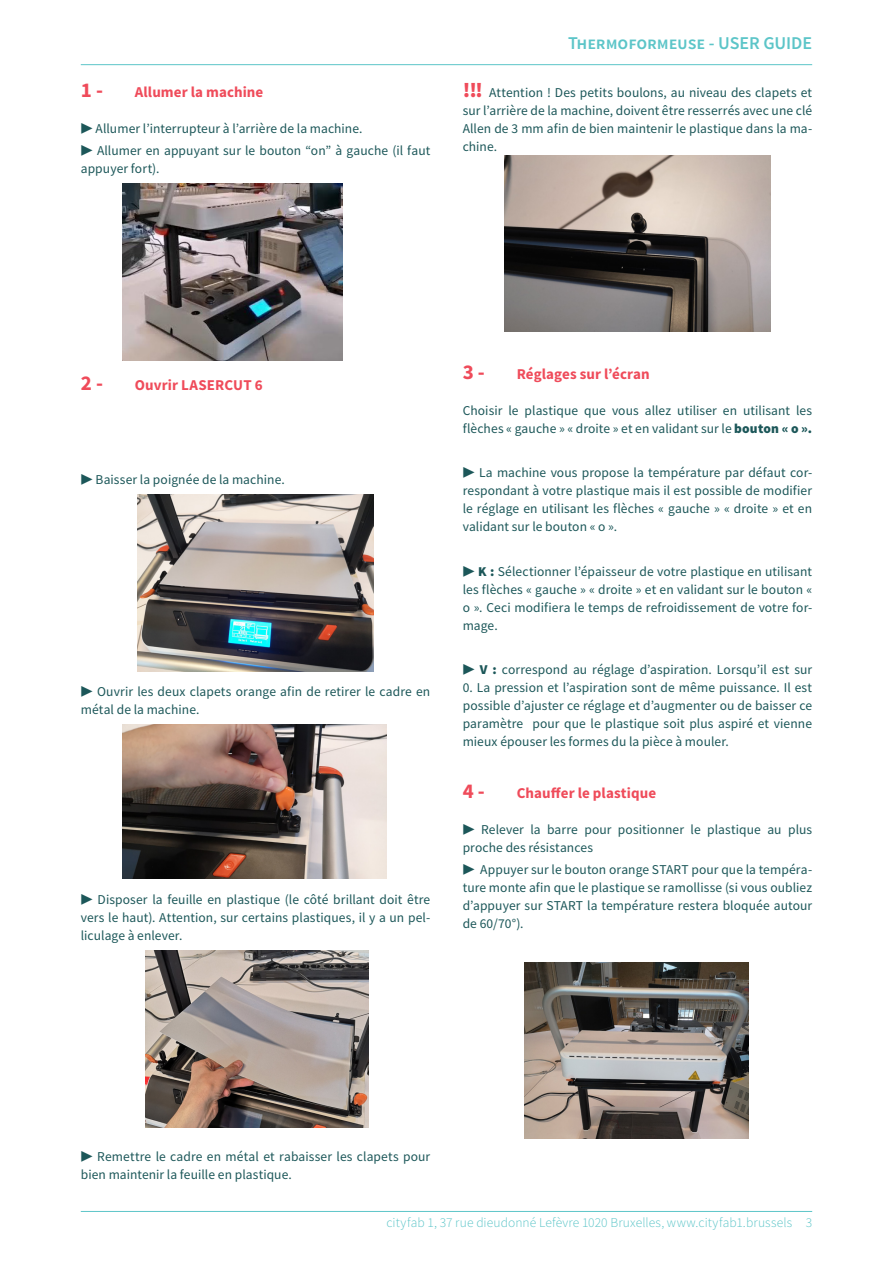
<style>
.page{position:relative;width:893px;height:1263px;background:#fff}
.page>*{position:absolute;margin:0;border:0;box-sizing:border-box;transform-origin:0 0}
.sous-titre{font:700 21px "Source Sans Pro";color:#ef4b5a}
.chemin{font:700 21px "Source Sans Pro";color:#ef4b5a}
.t1{font:600 18px "Source Sans Pro";letter-spacing:-.005em;color:#5cc5c8}
.sous-titre-2{font:700 15px "Source Sans Pro";letter-spacing:.005em;color:#ef4b5a}
.chemin-2{font:700 15px "Source Sans Pro";letter-spacing:.005em;color:#ef4b5a}
.chemin-3{font:13.5px/18px "Source Sans Pro";letter-spacing:.005em;color:#1c5759;text-align:justify}
.Paragraphe{font:13.5px/18px "Source Sans Pro";letter-spacing:.005em;color:#1c5759}
.t2{font:300 13.5px "Source Sans Pro";letter-spacing:.005em;color:#5cc5c8}
.s1{font-weight:900;font-size:21px;color:#ef4b5a}
.s2{font-weight:900}
</style>
<div class="page">
<hr style="left:81px;top:1211px;width:731px;height:1px;background:#5cc5c8">
<hr style="left:81px;top:64px;width:731px;height:1px;background:#5cc5c8">
<img style="left:122px;top:184px;width:221px;height:176px">
<img style="left:138px;top:495px;width:235px;height:176px">
<img style="left:122px;top:724px;width:265px;height:154px">
<img style="left:146px;top:951px;width:222px;height:176px">
<img style="left:504px;top:155px;width:266px;height:177px">
<img style="left:524px;top:962px;width:224px;height:176px">
<p class="sous-titre" style="left:81px;top:75px;width:24px">1 -</p>
<p class="sous-titre-2" style="left:135px;top:81px;width:130px">Allumer la machine</p>
<p class="chemin-3" style="left:81px;top:119px;width:283px">▶ Allumer l’interrupteur à l’arrière de la machine.</p>
<p class="chemin-3" style="left:81px;top:141px;width:351px">▶ Allumer en appuyant sur le bouton “on” à gauche (il faut appuyer fort).</p>
<h2 class="t1" style="left:568px;top:31px;width:246px">Thermoformeuse - USER GUIDE</h2>
<p class="chemin-3" style="left:463px;top:83px;width:351px"><span class="s1">!‼</span> Attention ! Des petits boulons, au niveau des clapets et sur l’arrière de la machine, doivent être resserrés avec une clé Allen de 3 mm afin de bien maintenir le plastique dans la ma&shy;chine.</p>
<p class="chemin" style="left:81px;top:368px;width:24px">2 -</p>
<p class="chemin-2" style="left:135px;top:374px;width:129px">Ouvrir LASERCUT 6</p>
<p class="chemin-3" style="left:81px;top:470px;width:206px">▶ Baisser la poignée de la machine.</p>
<p class="Paragraphe" style="left:81px;top:682px;width:351px">▶ Ouvrir les deux clapets orange afin de retirer le cadre en métal de la machine.</p>
<p class="Paragraphe" style="left:81px;top:890px;width:351px;text-align:justify">▶ Disposer la feuille en plastique (le côté brillant doit être vers le haut). Attention, sur certains plastiques, il y a un pel&shy;liculage à enlever.</p>
<p class="sous-titre" style="left:463px;top:358px;width:24px">3 -</p>
<p class="sous-titre-2" style="left:517px;top:364px;width:135px">Réglages sur l’écran</p>
<p class="chemin-3" style="left:463px;top:401px;width:351px">Choisir le plastique que vous allez utiliser en utilisant les flèches « gauche » « droite » et en validant sur le <span class="s2">bouton « o ».</span></p>
<p class="chemin-3" style="left:463px;top:464px;width:351px">▶ La machine vous propose la température par défaut cor&shy;respondant à votre plastique mais il est possible de modifier le réglage en utilisant les flèches « gauche » « droite » et en validant sur le bouton « o ».</p>
<p class="chemin-3" style="left:463px;top:562px;width:351px">▶ <span class="s2">K :</span> Sélectionner l’épaisseur de votre plastique en utilisant les flèches « gauche » « droite » et en validant sur le bouton « o ». Ceci modifiera le temps de refroidissement de votre for&shy;mage.</p>
<p class="chemin-3" style="left:463px;top:661px;width:351px">▶ <span class="s2">V :</span> correspond au réglage d’aspiration. Lorsqu’il est sur</p>
<p class="chemin-3" style="left:463px;top:679px;width:351px">0. La pression et l’aspiration sont de même puissance. Il est possible d’ajuster ce réglage et d’augmenter ou de baisser ce paramètre pour que le plastique soit plus aspiré et vienne mieux épouser les formes du la pièce à mouler.</p>
<p class="sous-titre" style="left:463px;top:777px;width:24px">4 -</p>
<p class="sous-titre-2" style="left:517px;top:783px;width:141px">Chauffer le plastique</p>
<p class="chemin-3" style="left:463px;top:820px;width:351px">▶ Relever la barre pour positionner le plastique au plus proche des résistances</p>
<p class="chemin-3" style="left:463px;top:861px;width:351px">▶ Appuyer sur le bouton orange START pour que la tempéra&shy;ture monte afin que le plastique se ramollisse (si vous oubliez d’appuyer sur START la température restera bloquée autour de 60/70°).</p>
<p class="Paragraphe" style="left:81px;top:1147px;width:351px">▶ Remettre le cadre en métal et rabaisser les clapets pour bien maintenir la feuille en plastique.</p>
<p class="t2" style="left:386px;top:1214px;width:427px">cityfab 1, 37 rue dieudonné Lefèvre 1020 Bruxelles, www.cityfab1.brussels 3</p>
</div>
